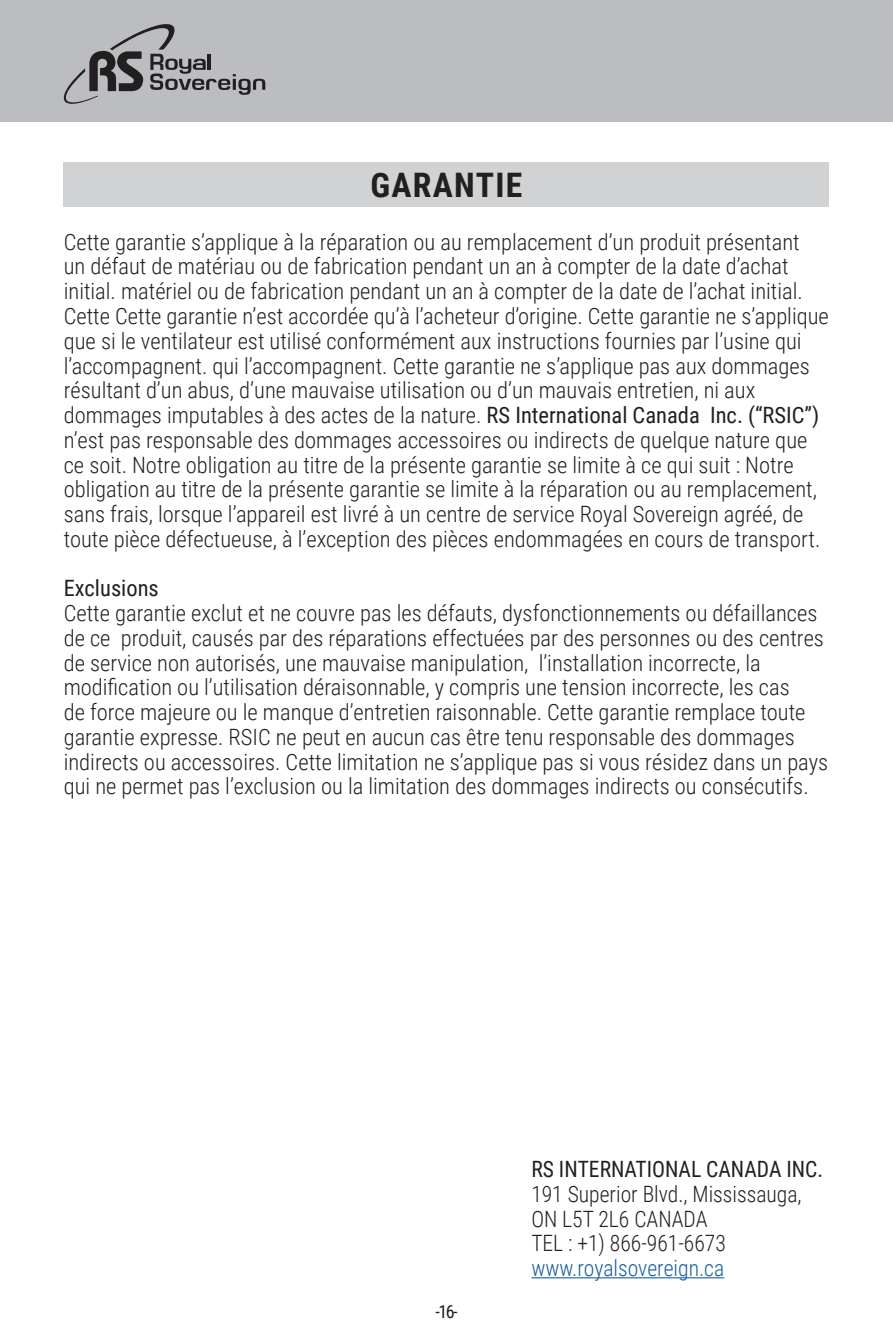
<style>
.page{position:relative;width:893px;height:1340px;background:#fff}
.page>*{position:absolute;margin:0;border:0;box-sizing:border-box;transform-origin:0 0}
.t1{font:700 33.75px "Roboto Condensed";letter-spacing:.035em;color:#231f20}
.t2{font:300 22.5px/24.8px "Roboto Condensed";color:#231f20}
.t3{font:300 22.5px/24.8px "Roboto Condensed";color:#231f20;scale:.96 1}
.t4{font:22.5px "Roboto Condensed";color:#231f20;scale:.96 1}
.t5{font:300 22.5px "Roboto Condensed";color:#175d9e;scale:.96 1}
.t6{font:22.5px "Roboto Condensed";color:#231f20}
.t7{font:18px "Roboto Condensed";color:#231f20}
.s1{font-weight:400}
</style>
<div class="page">
<div style="left:0;top:0;width:893px;height:122px;background:#bcbdc0"></div>
<svg style="left:63px;top:24px;width:202px;height:80px"></svg>
<div style="left:64px;top:162px;width:765px;height:45px;background:#d1d2d4"></div>
<hr style="left:531px;top:1277px;width:193px;height:1px;background:#175d9e">
<h1 class="t1" style="left:371px;top:162px;width:153px">GARANTIE</h1>
<p class="t2" style="left:64px;top:228px;width:767px">Cette garantie s’applique à la réparation ou au remplacement d’un produit présentant<br>un défaut de matériau ou de fabrication pendant un an à compter de la date d’achat initial. matériel ou de fabrication pendant un an à compter de la date de l’achat initial.<br>Cette Cette garantie n’est accordée qu’à l’acheteur d’origine. Cette garantie ne s’applique que si le ventilateur est utilisé conformément aux instructions fournies par l’usine qui l’accompagnent. qui l’accompagnent. Cette garantie ne s’applique pas aux dommages résultant d’un abus, d’une mauvaise utilisation ou d’un mauvais entretien, ni aux dommages imputables à des actes de la nature. <span class="s1">RS International Canada Inc. (“RSIC”) </span>n’est pas responsable des dommages accessoires ou indirects de quelque nature que ce soit. Notre obligation au titre de la présente garantie se limite à ce qui suit : Notre obligation au titre de la présente garantie se limite à la réparation ou au remplacement, sans frais, lorsque l’appareil est livré à un centre de service Royal Sovereign agréé, de toute pièce défectueuse, à l’exception des pièces endommagées en cours de transport.</p>
<p class="t6" style="left:64px;top:572px;width:97px">Exclusions</p>
<p class="t2" style="left:64px;top:600px;width:766px">Cette garantie exclut et ne couvre pas les défauts, dysfonctionnements ou défaillances de ce produit, causés par des réparations effectuées par des personnes ou des centres de service non autorisés, une mauvaise manipulation, l’installation incorrecte, la modification ou l’utilisation déraisonnable, y compris une tension incorrecte, les cas<br>de force majeure ou le manque d’entretien raisonnable. Cette garantie remplace toute garantie expresse. RSIC ne peut en aucun cas être tenu responsable des dommages indirects ou accessoires. Cette limitation ne s’applique pas si vous résidez dans un pays qui ne permet pas l’exclusion ou la limitation des dommages indirects ou consécutifs.</p>
<p class="t7" style="left:435px;top:1298px;width:24px">-16-</p>
<p class="t4" style="left:531px;top:1153px;width:306px">RS INTERNATIONAL CANADA INC.</p>
<p class="t3" style="left:531px;top:1180px;width:283px">191 Superior Blvd., Mississauga,<br>ON L5T 2L6 CANADA<br>TEL : +1) 866-961-6673</p>
<p class="t5" style="left:531px;top:1252px;width:202px">www.royalsovereign.ca</p>
</div>
